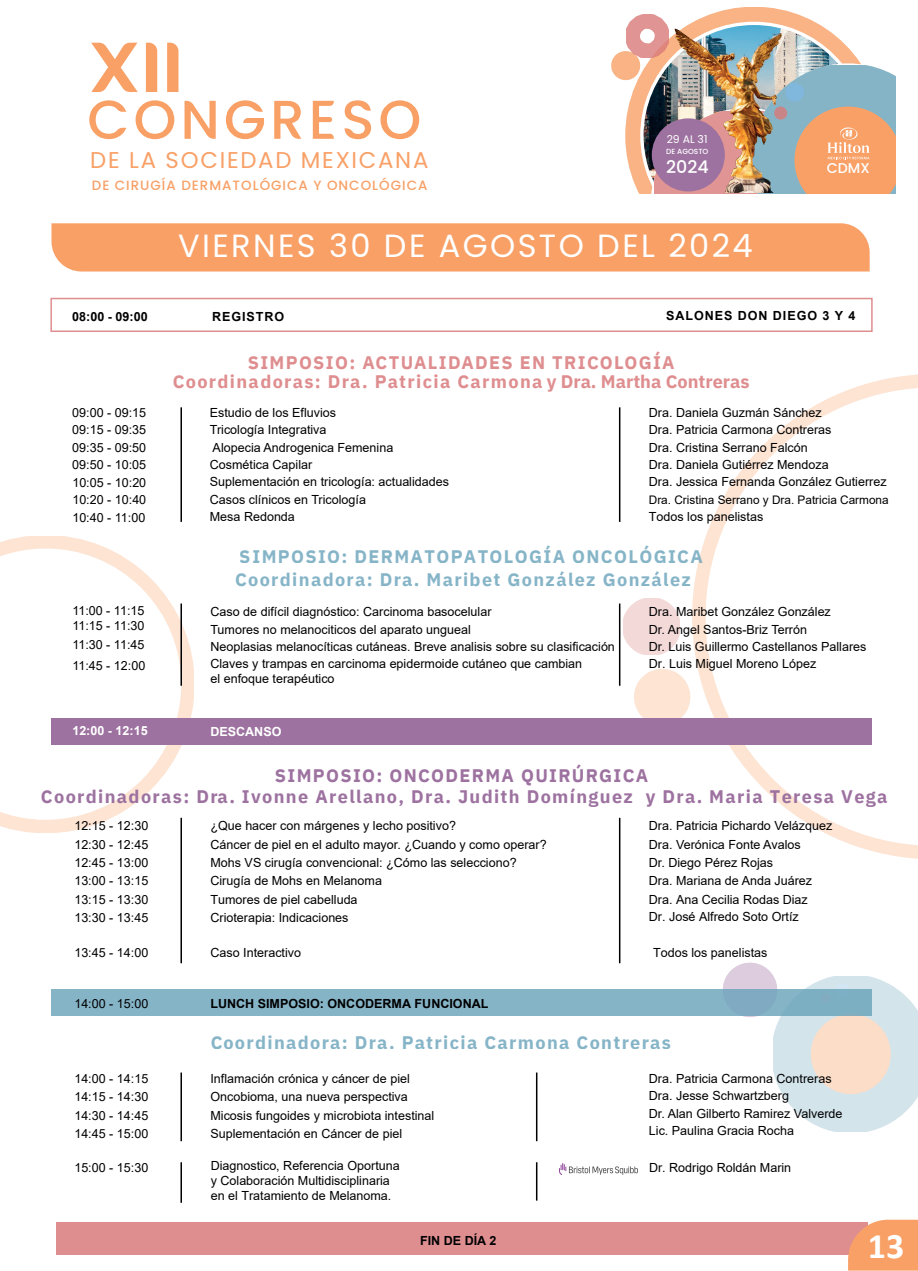
<style>
.page{position:relative;width:918px;height:1271px;background:#fff}
.page>*{position:absolute;margin:0;border:0;box-sizing:border-box;transform-origin:0 0}
.t1{font:700 36px "Calibri";color:#fff}
.t2{font:32.1px "Poppins";letter-spacing:.075em;color:#fff}
.t3{font:22.8px "Poppins";letter-spacing:.075em;color:#f8a066}
.t4{font:700 18.15px/23.4px "IBM Plex Sans";letter-spacing:.075em;color:#68a2ba}
.t5{font:700 18.15px "IBM Plex Sans";letter-spacing:.075em;color:#9d72a0}
.t6{font:700 18.15px/19.5px "IBM Plex Sans";letter-spacing:.075em;color:#df8e90;text-align:center}
.t7{font:500 17.4px "Poppins";color:#fff}
.t8{font:500 14.25px "Poppins";color:#fff}
.t9{font:500 13.5px "Poppins";letter-spacing:.075em;color:#f8a066}
.t10{font:12.6px/18.3px "Arial";color:#000001}
.t11{font:700 12.6px "Arial";color:#000001}
.t12{font:700 12.6px "Arial";letter-spacing:.075em;color:#000001}
.t13{font:12.6px/18.6px "Arial";letter-spacing:-.035em;color:#000001}
.t14{font:700 12.6px "Arial";color:#fff}
.t15{font:11.85px "Arial";color:#000001}
.t16{font:10.8px "Poppins";color:#fff}
.t17{font:500 7.35px "Poppins";color:#fff}
</style>
<div class="page">
<svg style="left:0;top:536px;width:193px;height:295px"></svg>
<svg style="left:693px;top:374px;width:225px;height:484px"></svg>
<svg style="left:634px;top:668px;width:56px;height:50px"></svg>
<svg style="left:623px;top:598px;width:57px;height:57px"></svg>
<svg style="left:723px;top:962px;width:195px;height:169px"></svg>
<div style="left:51px;top:989px;width:821px;height:26px;background:#86b4c7"></div>
<svg style="left:640px;top:7px;width:159px;height:8px"></svg>
<svg style="left:611px;top:15px;width:284px;height:178px"></svg>
<img style="left:675px;top:35px;width:98px;height:158px">
<div style="left:51px;top:718px;width:821px;height:26px;background:#9d72a0"></div>
<div style="left:50px;top:298px;width:823px;height:34px;border:2px solid #df8e90"></div>
<svg style="left:91px;top:43px;width:47px;height:49px"></svg>
<svg style="left:146px;top:43px;width:11px;height:49px"></svg>
<svg style="left:167px;top:43px;width:11px;height:49px"></svg>
<svg style="left:89px;top:100px;width:37px;height:39px"></svg>
<svg style="left:136px;top:100px;width:38px;height:39px"></svg>
<svg style="left:185px;top:101px;width:31px;height:38px"></svg>
<svg style="left:226px;top:100px;width:38px;height:39px"></svg>
<svg style="left:274px;top:101px;width:27px;height:38px"></svg>
<svg style="left:313px;top:101px;width:21px;height:38px"></svg>
<svg style="left:345px;top:100px;width:26px;height:39px"></svg>
<svg style="left:380px;top:100px;width:39px;height:39px"></svg>
<div style="left:51px;top:223px;width:819px;height:48px;background:#f8a066"></div>
<hr style="left:619px;top:407px;width:1px;height:115px;background:#000001">
<hr style="left:619px;top:603px;width:1px;height:82px;background:#000001">
<hr style="left:180px;top:407px;width:2px;height:115px;background:#000001">
<hr style="left:180px;top:603px;width:2px;height:82px;background:#000001">
<hr style="left:619px;top:817px;width:1px;height:146px;background:#000001">
<hr style="left:536px;top:1072px;width:1px;height:68px;background:#000001">
<hr style="left:180px;top:817px;width:2px;height:146px;background:#000001">
<hr style="left:180px;top:1072px;width:2px;height:68px;background:#000001">
<div style="left:56px;top:1221px;width:811px;height:33px;background:#df8e90"></div>
<img style="left:559px;top:1163px;width:79px;height:11px">
<svg style="left:848px;top:1219px;width:70px;height:51px;background:#f6a26e"></svg>
<hr style="left:536px;top:1161px;width:1px;height:39px;background:#000001">
<hr style="left:180px;top:1161px;width:2px;height:41px;background:#000001">
<p class="t16" style="left:667px;top:132px;width:42px">29 AL 31</p>
<h3 class="t7" style="left:666px;top:157px;width:44px">2024</h3>
<p class="t17" style="left:666px;top:147px;width:44px">DE AGOSTO</p>
<h3 class="t3" style="left:90px;top:146px;width:340px">DE LA SOCIEDAD MEXICANA</h3>
<p class="t8" style="left:827px;top:159px;width:44px">CDMX</p>
<p class="t9" style="left:92px;top:177px;width:337px">DE CIRUGÍA DERMATOLÓGICA Y ONCOLÓGICA</p>
<p class="t11" style="left:72px;top:307px;width:77px">08:00 - 09:00</p>
<p class="t10" style="left:72px;top:404px;width:75px;line-height:17.4px;text-align:justify">09:00 - 09:15<br>09:15 - 09:35<br>09:35 - 09:50<br>09:50 - 10:05</p>
<p class="t10" style="left:72px;top:473px;width:75px;line-height:17.9px;text-align:justify">10:05 - 10:20<br>10:20 - 10:40<br>10:40 - 11:00</p>
<p class="t10" style="left:72px;top:601px;width:74px">11:00 - 11:15</p>
<p class="t13" style="left:72px;top:616px;width:74px">11:15 - 11:30<br>11:30 - 11:45</p>
<p class="t10" style="left:72px;top:656px;width:75px">11:45 - 12:00</p>
<h2 class="t2" style="left:178px;top:227px;width:576px">VIERNES 30 DE AGOSTO DEL 2024</h2>
<p class="t12" style="left:666px;top:306px;width:191px">SALONES DON DIEGO 3 Y 4</p>
<p class="t12" style="left:212px;top:307px;width:74px">REGISTRO</p>
<h3 class="t6" style="left:173px;top:351px;width:579px">SIMPOSIO: ACTUALIDADES EN TRICOLOGÍA<br>Coordinadoras: Dra. Patricia Carmona y Dra. Martha Contreras</h3>
<p class="t10" style="left:210px;top:403px;width:128px">Estudio de los Efluvios</p>
<p class="t10" style="left:649px;top:403px;width:174px">Dra. Daniela Guzmán Sánchez</p>
<p class="t10" style="left:210px;top:420px;width:118px">Tricología Integrativa</p>
<p class="t10" style="left:649px;top:420px;width:184px">Dra. Patricia Carmona Contreras</p>
<p class="t10" style="left:213px;top:438px;width:182px">Alopecia Androgenica Femenina</p>
<p class="t10" style="left:649px;top:438px;width:160px">Dra. Cristina Serrano Falcón</p>
<p class="t10" style="left:210px;top:455px;width:104px">Cosmética Capilar</p>
<p class="t10" style="left:210px;top:490px;width:158px;line-height:17.2px">Casos clínicos en Tricología<br>Mesa Redonda</p>
<p class="t10" style="left:210px;top:472px;width:241px">Suplementación en tricología: actualidades</p>
<p class="t10" style="left:649px;top:455px;width:181px">Dra. Daniela Gutiérrez Mendoza</p>
<p class="t15" style="left:649px;top:491px;width:241px">Dra. Cristina Serrano y Dra. Patricia Carmona</p>
<p class="t10" style="left:649px;top:472px;width:239px">Dra. Jessica Fernanda González Gutierrez</p>
<p class="t10" style="left:649px;top:507px;width:116px">Todos los panelistas</p>
<h3 class="t4" style="left:235px;top:543px;width:469px">SIMPOSIO: DERMATOPATOLOGÍA ONCOLÓGICA<br>Coordinadora: Dra. Maribet González González</h3>
<p class="t10" style="left:210px;top:602px;width:283px">Caso de difícil diagnóstico: Carcinoma basocelular</p>
<p class="t10" style="left:649px;top:602px;width:184px">Dra. Maribet González González</p>
<p class="t10" style="left:649px;top:638px;width:219px;line-height:17px">Dr. Luis Guillermo Castellanos Pallares<br>Dr. Luis Miguel Moreno López</p>
<p class="t10" style="left:649px;top:620px;width:160px">Dr. Angel Santos-Briz Terrón</p>
<p class="t10" style="left:210px;top:621px;width:406px;line-height:17px">Tumores no melanociticos del aparato ungueal<br>Neoplasias melanocíticas cutáneas. Breve analisis sobre su clasificación<br>Claves y trampas en carcinoma epidermoide cutáneo que cambian</p>
<p class="t10" style="left:210px;top:669px;width:126px">el enfoque terapéutico</p>
<p class="t14" style="left:72px;top:721px;width:77px">12:00 - 12:15</p>
<p class="t14" style="left:210px;top:722px;width:73px">DESCANSO</p>
<h3 class="t5" style="left:275px;top:760px;width:375px">SIMPOSIO: ONCODERMA QUIRÚRGICA</h3>
<h3 class="t5" style="left:41px;top:781px;width:848px">Coordinadoras: Dra. Ivonne Arellano, Dra. Judith Domínguez y Dra. Maria Teresa Vega</h3>
<p class="t10" style="left:74px;top:816px;width:75px;text-align:justify">12:15 - 12:30<br>12:30 - 12:45<br>12:45 - 13:00<br>13:00 - 13:15<br>13:15 - 13:30<br>13:30 - 13:45</p>
<p class="t10" style="left:74px;top:943px;width:75px">13:45 - 14:00</p>
<p class="t10" style="left:74px;top:994px;width:75px">14:00 - 15:00</p>
<p class="t10" style="left:74px;top:1069px;width:75px;text-align:justify">14:00 - 14:15<br>14:15 - 14:30<br>14:30 - 14:45<br>14:45 - 15:00</p>
<p class="t10" style="left:74px;top:1157px;width:75px">15:00 - 15:30</p>
<p class="t10" style="left:210px;top:816px;width:338px">¿Que hacer con márgenes y lecho positivo?<br>Cáncer de piel en el adulto mayor. ¿Cuando y como operar?<br>Mohs VS cirugía convencional: ¿Cómo las selecciono?<br>Cirugía de Mohs en Melanoma<br>Tumores de piel cabelluda<br>Crioterapia: Indicaciones</p>
<p class="t10" style="left:210px;top:943px;width:92px">Caso Interactivo</p>
<p class="t10" style="left:653px;top:943px;width:116px">Todos los panelistas</p>
<p class="t10" style="left:649px;top:816px;width:185px">Dra. Patricia Pichardo Velázquez<br>Dra. Verónica Fonte Avalos<br>Dr. Diego Pérez Rojas<br>Dra. Mariana de Anda Juárez</p>
<p class="t10" style="left:649px;top:890px;width:160px;line-height:17.7px">Dra. Ana Cecilia Rodas Diaz<br>Dr. José Alfredo Soto Ortíz</p>
<p class="t11" style="left:210px;top:994px;width:280px">LUNCH SIMPOSIO: ONCODERMA FUNCIONAL</p>
<h3 class="t4" style="left:210px;top:1028px;width:462px">Coordinadora: Dra. Patricia Carmona Contreras</h3>
<p class="t10" style="left:210px;top:1069px;width:225px">Inflamación crónica y cáncer de piel Oncobioma, una nueva perspectiva Micosis fungoides y microbiota intestinal Suplementación en Cáncer de piel</p>
<p class="t10" style="left:649px;top:1069px;width:195px;line-height:17.2px">Dra. Patricia Carmona Contreras<br>Dra. Jesse Schwartzberg<br>Dr. Alan Gilberto Ramirez Valverde<br>Lic. Paulina Gracia Rocha</p>
<p class="t10" style="left:649px;top:1158px;width:144px">Dr. Rodrigo Roldán Marin</p>
<p class="t10" style="left:211px;top:1157px;width:191px;line-height:15px">Diagnostico, Referencia Oportuna y Colaboración Multidisciplinaria en el Tratamiento de Melanoma.</p>
<p class="t11" style="left:420px;top:1231px;width:78px">FIN DE DÍA 2</p>
<h1 class="t1" style="left:868px;top:1220px;width:38px">13</h1>
</div>
